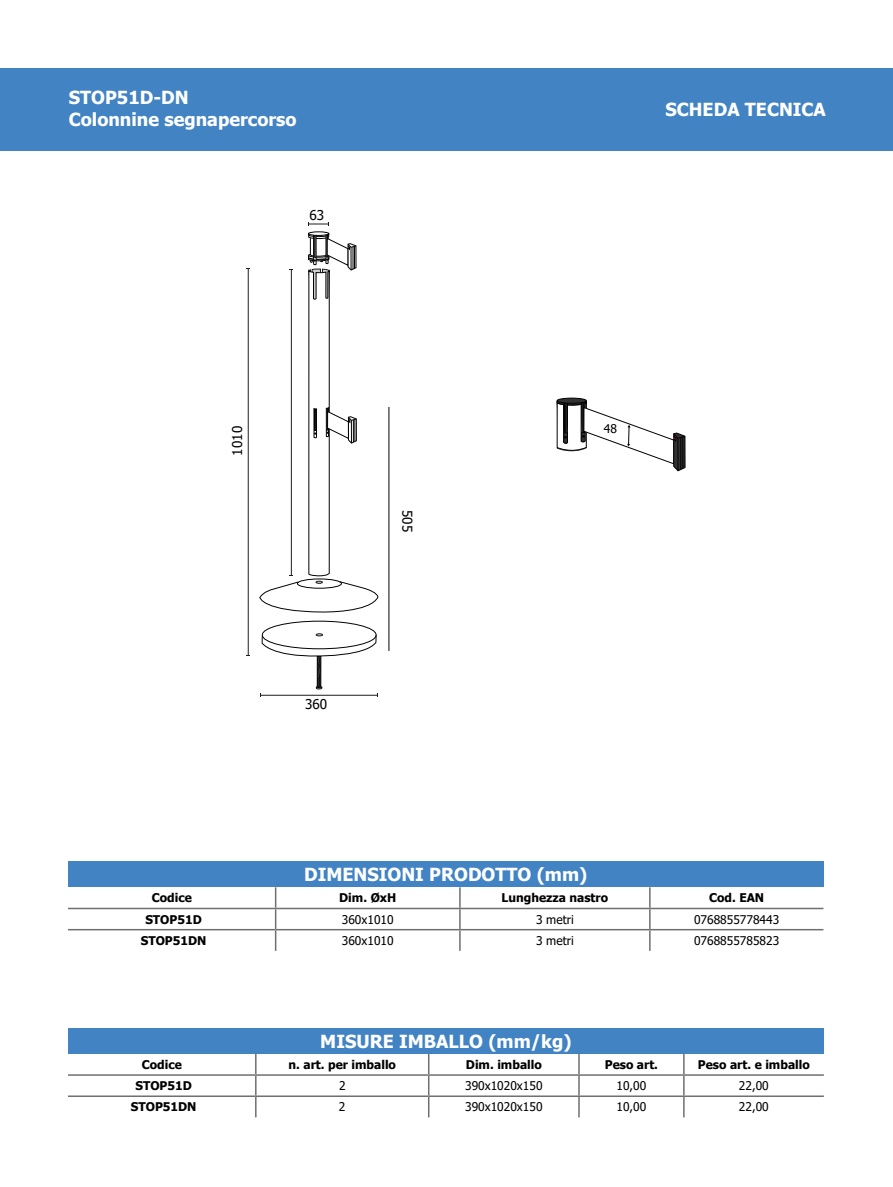
<style>
.page{position:relative;width:893px;height:1187px;background:#fff}
.page>*{position:absolute;margin:0;border:0;box-sizing:border-box;transform-origin:0 0}
.t1{font:700 18px/21.6px "Tahoma";color:#fff}
.t2{font:18px "Tahoma";color:#fff}
.t3{font:13.5px "Tahoma";color:#000}
.t4{font:700 12px "Tahoma";color:#000}
.t5{font:12px "Tahoma";color:#000}
</style>
<div class="page">
<div style="left:0;top:68px;width:893px;height:82px;background:#4283c4"></div>
<div style="left:68px;top:861px;width:755px;height:26px;background:#4283c4"></div>
<hr style="left:459px;top:887px;width:2px;height:20px;background:#706f6f">
<hr style="left:649px;top:887px;width:2px;height:20px;background:#706f6f">
<hr style="left:68px;top:907px;width:208px;height:2px;background:#706f6f">
<hr style="left:276px;top:907px;width:184px;height:2px;background:#706f6f">
<hr style="left:460px;top:907px;width:190px;height:2px;background:#706f6f">
<svg style="left:459px;top:909px;width:2px;height:19px"></svg>
<hr style="left:650px;top:907px;width:173px;height:2px;background:#706f6f">
<svg style="left:649px;top:909px;width:2px;height:19px"></svg>
<hr style="left:68px;top:928px;width:208px;height:2px;background:#706f6f">
<hr style="left:276px;top:928px;width:184px;height:2px;background:#706f6f">
<svg style="left:275px;top:887px;width:1px;height:63px"></svg>
<hr style="left:460px;top:928px;width:190px;height:2px;background:#706f6f">
<hr style="left:459px;top:930px;width:2px;height:20px;background:#706f6f">
<hr style="left:650px;top:928px;width:173px;height:2px;background:#706f6f">
<hr style="left:649px;top:930px;width:2px;height:20px;background:#706f6f">
<div style="left:68px;top:1027px;width:756px;height:26px;background:#4283c4"></div>
<hr style="left:255px;top:1053px;width:2px;height:21px;background:#706f6f">
<hr style="left:578px;top:1053px;width:2px;height:21px;background:#706f6f">
<hr style="left:683px;top:1053px;width:2px;height:21px;background:#706f6f">
<hr style="left:68px;top:1074px;width:188px;height:1px;background:#706f6f">
<hr style="left:256px;top:1074px;width:173px;height:1px;background:#706f6f">
<hr style="left:255px;top:1075px;width:2px;height:20px;background:#706f6f">
<hr style="left:429px;top:1074px;width:150px;height:1px;background:#706f6f">
<hr style="left:579px;top:1074px;width:105px;height:1px;background:#706f6f">
<hr style="left:578px;top:1075px;width:2px;height:20px;background:#706f6f">
<hr style="left:684px;top:1074px;width:140px;height:1px;background:#706f6f">
<hr style="left:683px;top:1075px;width:2px;height:20px;background:#706f6f">
<hr style="left:68px;top:1095px;width:188px;height:1px;background:#706f6f">
<hr style="left:256px;top:1095px;width:173px;height:1px;background:#706f6f">
<hr style="left:255px;top:1096px;width:2px;height:21px;background:#706f6f">
<hr style="left:429px;top:1095px;width:150px;height:1px;background:#706f6f">
<svg style="left:428px;top:1053px;width:1px;height:64px"></svg>
<hr style="left:579px;top:1095px;width:105px;height:1px;background:#706f6f">
<hr style="left:578px;top:1096px;width:2px;height:21px;background:#706f6f">
<hr style="left:684px;top:1095px;width:140px;height:1px;background:#706f6f">
<hr style="left:683px;top:1096px;width:2px;height:21px;background:#706f6f">
<hr style="left:248px;top:269px;width:1px;height:386px;background:#1e1e1c">
<svg style="left:260px;top:633px;width:118px;height:63px"></svg>
<div style="left:262px;top:621px;width:114px;height:28px;border:1px solid #020203;border-radius:50%"></div>
<svg style="left:259px;top:222px;width:119px;height:390px"></svg>
<hr style="left:389px;top:407px;width:1px;height:244px;background:#000">
<svg style="left:556px;top:397px;width:130px;height:75px"></svg>
<h1 class="t1" style="left:65px;top:87px;width:78px">WHL800</h1>
<h1 class="t1" style="left:678px;top:91px;width:162px">SCHEDA TECNICA</h1>
<h1 class="t2" style="left:65px;top:107px;width:179px">Pannelli divisori singoli</h1>
<h1 class="t1" style="left:69px;top:88px;width:229px">STOP51D-DN<br>Colonnine segnapercorso</h1>
<h1 class="t1" style="left:665px;top:99px;width:162px">SCHEDA TECNICA</h1>
<p class="t3" style="left:309px;top:206px;width:16px">63</p>
<p class="t3" style="left:228px;top:455px;width:31px;rotate:-90deg">1010</p>
<p class="t3" style="left:416px;top:510px;width:24px;rotate:90deg">505</p>
<p class="t5" style="left:604px;top:420px;width:15px">48</p>
<p class="t3" style="left:305px;top:695px;width:24px">360</p>
<h1 class="t1" style="left:304px;top:864px;width:285px">DIMENSIONI PRODOTTO (mm)</h1>
<p class="t4" style="left:152px;top:889px;width:42px">Codice</p>
<p class="t4" style="left:339px;top:889px;width:59px">Dim. ØxH</p>
<p class="t4" style="left:502px;top:889px;width:108px">Lunghezza nastro</p>
<p class="t4" style="left:709px;top:889px;width:57px">Cod. EAN</p>
<p class="t4" style="left:145px;top:910px;width:58px">STOP51D</p>
<p class="t5" style="left:342px;top:911px;width:53px">360x1010</p>
<p class="t5" style="left:536px;top:911px;width:39px">3 metri</p>
<p class="t5" style="left:694px;top:911px;width:87px">0768855778443</p>
<p class="t4" style="left:141px;top:932px;width:67px">STOP51DN</p>
<p class="t5" style="left:342px;top:932px;width:53px">360x1010</p>
<p class="t5" style="left:536px;top:932px;width:39px">3 metri</p>
<p class="t5" style="left:694px;top:932px;width:87px">0768855785823</p>
<h1 class="t1" style="left:320px;top:1031px;width:253px">MISURE IMBALLO (mm/kg)</h1>
<p class="t4" style="left:142px;top:1056px;width:42px">Codice</p>
<p class="t4" style="left:289px;top:1056px;width:109px">n. art. per imballo</p>
<p class="t4" style="left:466px;top:1056px;width:77px">Dim. imballo</p>
<p class="t4" style="left:605px;top:1056px;width:55px">Peso art.</p>
<p class="t4" style="left:698px;top:1056px;width:113px">Peso art. e imballo</p>
<p class="t4" style="left:135px;top:1077px;width:58px">STOP51D</p>
<p class="t5" style="left:339px;top:1077px;width:8px">2</p>
<p class="t5" style="left:465px;top:1077px;width:79px">390x1020x150</p>
<p class="t5" style="left:616px;top:1077px;width:31px">10,00</p>
<p class="t5" style="left:739px;top:1077px;width:31px">22,00</p>
<p class="t4" style="left:131px;top:1098px;width:67px">STOP51DN</p>
<p class="t5" style="left:339px;top:1098px;width:8px">2</p>
<p class="t5" style="left:465px;top:1098px;width:79px">390x1020x150</p>
<p class="t5" style="left:616px;top:1098px;width:31px">10,00</p>
<p class="t5" style="left:739px;top:1098px;width:31px">22,00</p>
</div>
